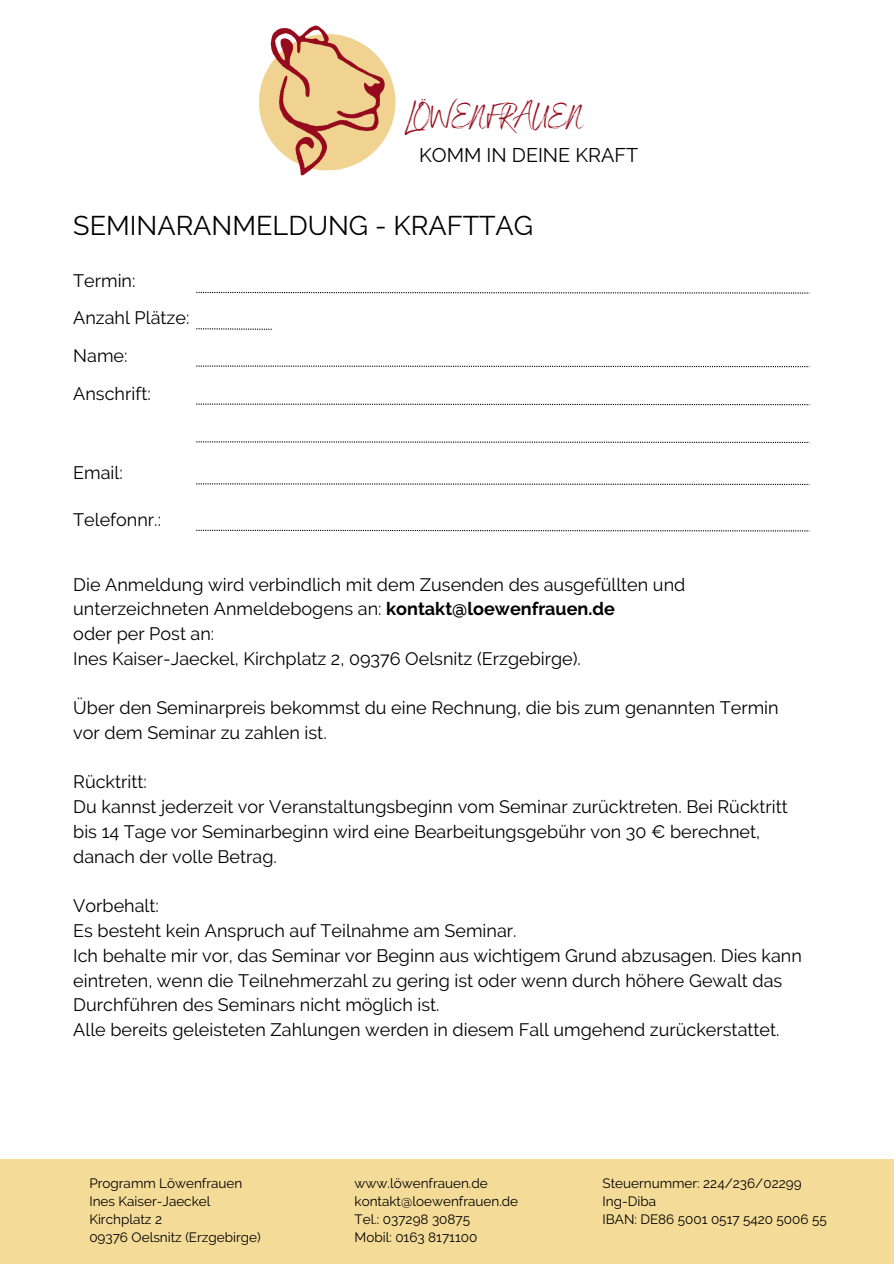
<style>
.page{position:relative;width:894px;height:1264px;background:#fff}
.page>*{position:absolute;margin:0;border:0;box-sizing:border-box;transform-origin:0 0}
.t1{font:35.1px "Benedict";color:#980e1e}
.t2{font:27px "Raleway";color:#000}
.t3{font:19.8px "Raleway";color:#000}
.t4{font:18px/24.8px "Raleway";color:#000}
.t5{font:13.5px "Raleway";color:#000}
.s1{font-weight:700}
</style>
<div class="page">
<div style="left:0;top:1158px;width:893px;height:105px;background:#f4dc98"></div>
<img style="left:259px;top:25px;width:137px;height:151px">
<svg style="left:196px;top:328px;width:75px;height:2px"></svg>
<svg style="left:196px;top:365px;width:613px;height:2px"></svg>
<svg style="left:196px;top:403px;width:613px;height:2px"></svg>
<svg style="left:196px;top:441px;width:613px;height:2px"></svg>
<svg style="left:196px;top:483px;width:613px;height:2px"></svg>
<svg style="left:196px;top:530px;width:613px;height:1px"></svg>
<svg style="left:196px;top:292px;width:613px;height:1px"></svg>
<h4 class="t1" style="left:404px;top:94px;width:180px">LÖWENFRAUEN</h4>
<h4 class="t3" style="left:419px;top:143px;width:220px">KOMM IN DEINE KRAFT</h4>
<p class="t2" style="left:73px;top:209px;width:461px">SEMINARANMELDUNG - KRAFTTAG</p>
<p class="t4" style="left:73px;top:268px;width:64px">Termin:</p>
<p class="t4" style="left:73px;top:305px;width:118px">Anzahl Plätze:</p>
<p class="t4" style="left:73px;top:343px;width:56px">Name:</p>
<p class="t4" style="left:73px;top:381px;width:79px">Anschrift:</p>
<p class="t4" style="left:73px;top:461px;width:51px">Email:</p>
<p class="t4" style="left:73px;top:507px;width:89px">Telefonnr.:</p>
<p class="t4" style="left:73px;top:572px;width:613px">Die Anmeldung wird verbindlich mit dem Zusenden des ausgefüllten und unterzeichneten Anmeldebogens an: <span class="s1">kontakt@loewenfrauen.de<br></span>oder per Post an:<br>Ines Kaiser-Jaeckel, Kirchplatz 2, 09376 Oelsnitz (Erzgebirge).</p>
<p class="t4" style="left:73px;top:695px;width:706px">Über den Seminarpreis bekommst du eine Rechnung, die bis zum genannten Termin vor dem Seminar zu zahlen ist.</p>
<p class="t4" style="left:73px;top:769px;width:715px">Rücktritt:<br>Du kannst jederzeit vor Veranstaltungsbeginn vom Seminar zurücktreten. Bei Rücktritt bis 14 Tage vor Seminarbeginn wird eine Bearbeitungsgebühr von 30 € berechnet, danach der volle Betrag.</p>
<p class="t4" style="left:73px;top:893px;width:730px">Vorbehalt:<br>Es besteht kein Anspruch auf Teilnahme am Seminar.<br>Ich behalte mir vor, das Seminar vor Beginn aus wichtigem Grund abzusagen. Dies kann eintreten, wenn die Teilnehmerzahl zu gering ist oder wenn durch höhere Gewalt das Durchführen des Seminars nicht möglich ist.<br>Alle bereits geleisteten Zahlungen werden in diesem Fall umgehend zurückerstattet.</p>
<h1 class="t5" style="left:89px;top:1175px;width:154px">Programm Löwenfrauen</h1>
<h3 class="t5" style="left:89px;top:1193px;width:123px">Ines Kaiser-Jaeckel</h3>
<h2 class="t5" style="left:89px;top:1211px;width:74px">Kirchplatz 2</h2>
<h4 class="t5" style="left:89px;top:1229px;width:173px">09376 Oelsnitz (Erzgebirge)</h4>
<h4 class="t5" style="left:354px;top:1175px;width:135px">www.löwenfrauen.de</h4>
<h4 class="t5" style="left:354px;top:1193px;width:165px">kontakt@loewenfrauen.de</h4>
<h4 class="t5" style="left:354px;top:1211px;width:117px">Tel.: 037298 30875</h4>
<h4 class="t5" style="left:354px;top:1229px;width:124px">Mobil: 0163 8171100</h4>
<h4 class="t5" style="left:602px;top:1175px;width:200px">Steuernummer: 224/236/02299</h4>
<h4 class="t5" style="left:602px;top:1193px;width:55px">Ing-Diba</h4>
<h4 class="t5" style="left:602px;top:1211px;width:226px">IBAN: DE86 5001 0517 5420 5006 55</h4>
</div>
